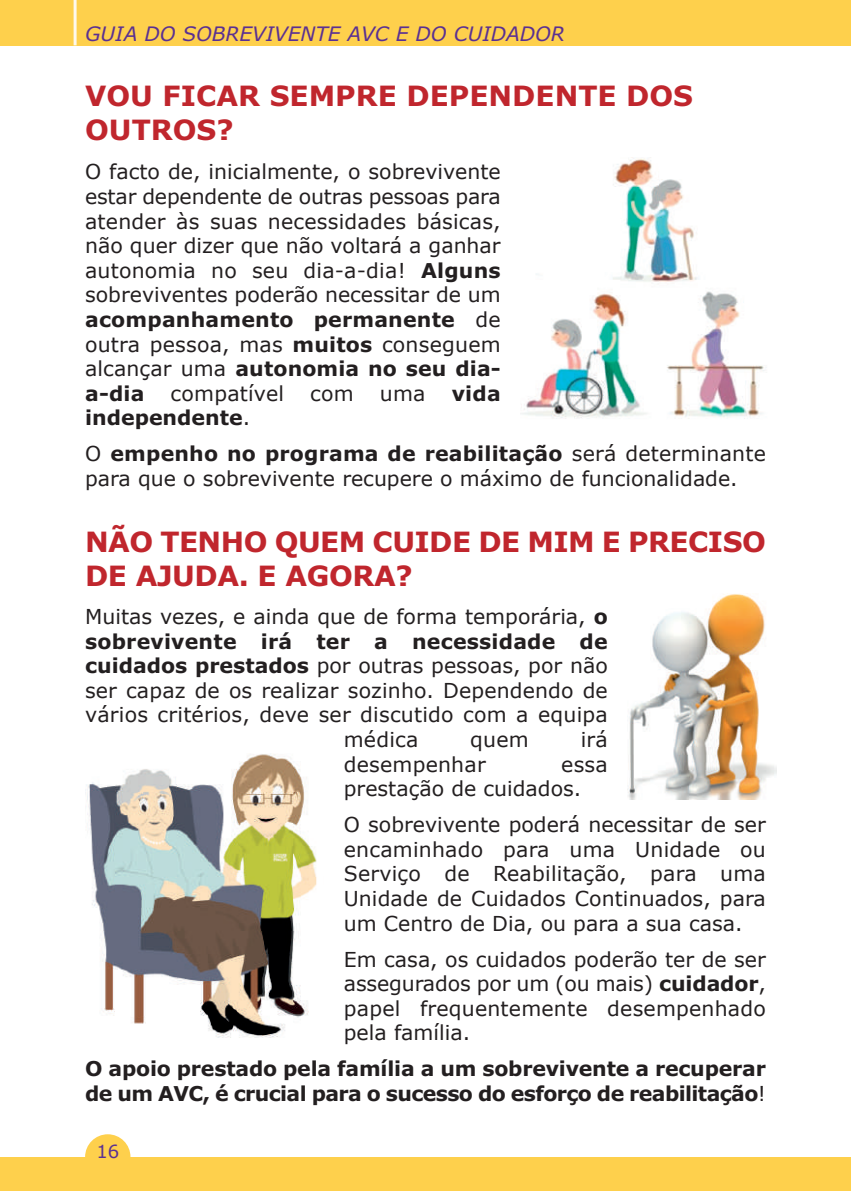
<style>
.page{position:relative;width:851px;height:1191px;background:#fff}
.page>*{position:absolute;margin:0;border:0;box-sizing:border-box;transform-origin:0 0}
.t1{font:700 28px/33.6px "Verdana";letter-spacing:-.015em;color:#c0262d}
.t2{font:20.4px/24.6px "Verdana";letter-spacing:.005em;color:#231f20;text-align:justify}
.t3{font:700 20.4px/24.6px "Verdana";letter-spacing:-.01em;color:#231f20}
.t4{font:700 20.4px/36px "Verdana";letter-spacing:.01em;color:#231f20}
.t5{font:italic 20px "Verdana";color:#5a3092}
.t6{font:18px "Verdana";color:#5a3092}
.s1{font-weight:700}
.s2{font-weight:400}
</style>
<div class="page">
<div style="left:0;top:0;width:850px;height:45px;background:#fed04c"></div>
<hr style="left:74px;top:0;width:3px;height:45px;background:#fef9ec">
<div style="left:0;top:1157px;width:850px;height:34px;background:#fed04c"></div>
<div style="left:85px;top:1134px;width:45px;height:45px;background:#fed04c;border-radius:50%"></div>
<img style="left:521px;top:157px;width:245px;height:262px">
<img style="left:627px;top:594px;width:149px;height:205px">
<img style="left:85px;top:753px;width:232px;height:284px">
<p class="t5" style="left:85px;top:23px;width:481px">GUIA DO SOBREVIVENTE AVC E DO CUIDADOR</p>
<h1 class="t1" style="left:85px;top:80px;width:609px">VOU FICAR SEMPRE DEPENDENTE DOS<br>OUTROS?</h1>
<p class="t2" style="left:85px;top:159px;width:417px">O facto de, inicialmente, o sobrevivente estar dependente de outras pessoas para atender às suas necessidades básicas, não quer dizer que não voltará a ganhar autonomia no seu dia-a-dia! <span class="s1">Alguns </span>sobreviventes poderão necessitar de um <span class="s1">acompanhamento permanente</span> de outra pessoa, mas <span class="s1">muitos</span> conseguem alcançar uma <span class="s1">autonomia no seu dia&shy;a-dia</span></p>
<p class="t2" style="left:171px;top:380px;width:115px">compatível</p>
<p class="t2" style="left:310px;top:380px;width:45px">com</p>
<p class="t2" style="left:380px;top:380px;width:47px">uma</p>
<p class="t3" style="left:451px;top:381px;width:50px">vida</p>
<p class="t4" style="left:85px;top:400px;width:682px">independente<span class="s2">.<br>O</span> empenho no programa de reabilitação <span class="s2">será determinante</span></p>
<p class="t2" style="left:85px;top:465px;width:654px">para que o sobrevivente recupere o máximo de funcionalidade.</p>
<h1 class="t1" style="left:85px;top:526px;width:682px">NÃO TENHO QUEM CUIDE DE MIM E PRECISO<br>DE AJUDA. E AGORA?</h1>
<p class="t2" style="left:85px;top:603px;width:524px">Muitas vezes, e ainda que de forma temporária, <span class="s1">o</span></p>
<p class="t4" style="left:85px;top:623px;width:524px">sobrevivente irá ter a necessidade de</p>
<p class="t2" style="left:85px;top:653px;width:524px"><span class="s1">cuidados prestados</span> por outras pessoas, por não</p>
<p class="t2" style="left:85px;top:677px;width:524px">ser capaz de os realizar sozinho. Dependendo de</p>
<p class="t2" style="left:85px;top:702px;width:524px">vários critérios, deve ser discutido com a equipa</p>
<p class="t2" style="left:344px;top:726px;width:76px">médica</p>
<p class="t2" style="left:470px;top:726px;width:60px">quem</p>
<p class="t2" style="left:580px;top:726px;width:29px">irá</p>
<p class="t2" style="left:344px;top:751px;width:143px">desempenhar</p>
<p class="t2" style="left:344px;top:751px;width:265px;text-indent:217px">essa prestação de cuidados.</p>
<p class="t2" style="left:344px;top:811px;width:423px">O sobrevivente poderá necessitar de ser encaminhado para uma Unidade ou Serviço de Reabilitação, para uma Unidade de Cuidados Continuados, para um Centro de Dia, ou para a sua casa.</p>
<p class="t2" style="left:344px;top:946px;width:423px">Em casa, os cuidados poderão ter de ser assegurados por um (ou mais) <span class="s1">cuidador</span>, papel frequentemente desempenhado pela família.</p>
<p class="t3" style="left:85px;top:1057px;width:682px">O apoio prestado pela família a um sobrevivente a recuperar de um AVC, é crucial para o sucesso do esforço de reabilitação<span class="s2">!</span></p>
<p class="t6" style="left:96px;top:1140px;width:24px">16</p>
</div>
